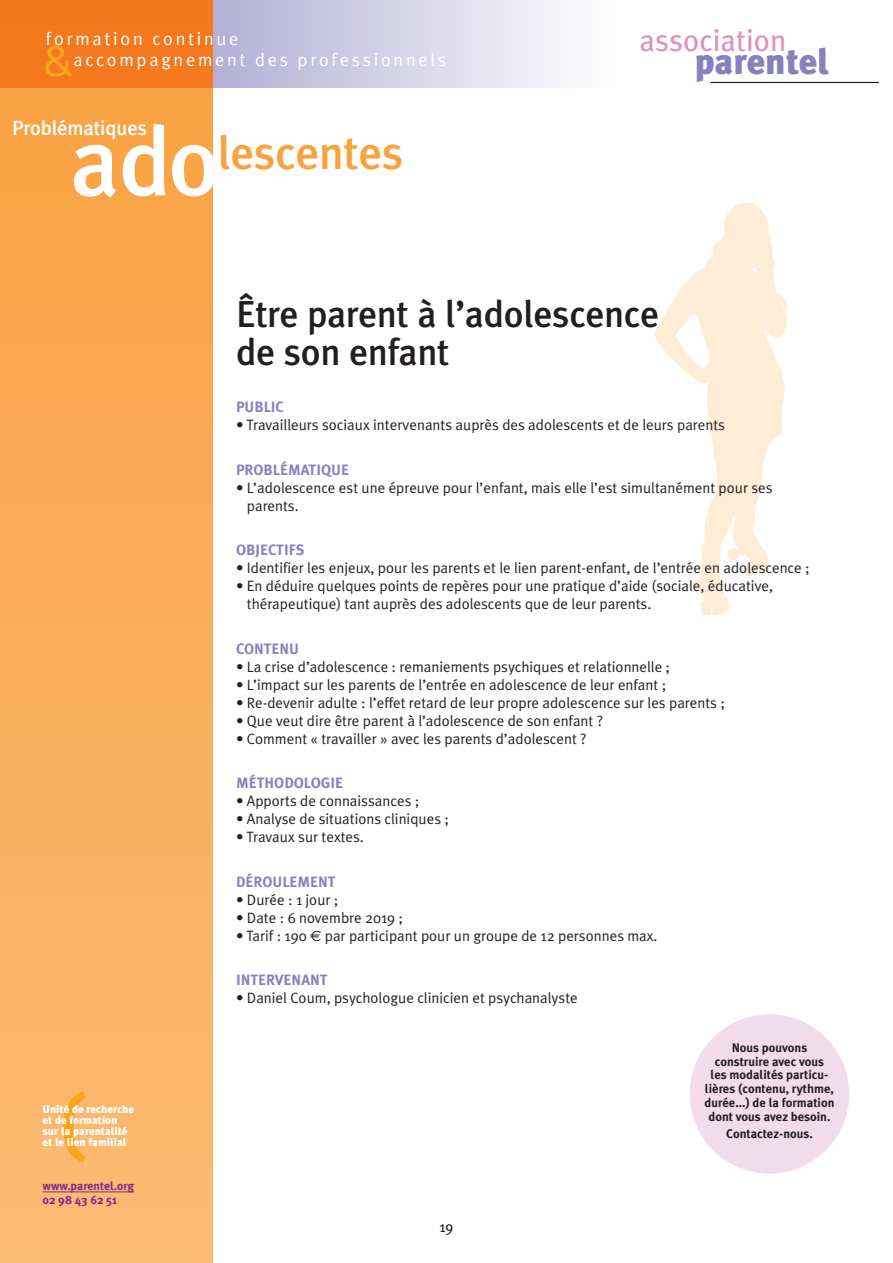
<style>
.page{position:relative;width:893px;height:1263px;background:#fff}
.page>*{position:absolute;margin:0;border:0;box-sizing:border-box;transform-origin:0 0}
.titreBase{font:500 97.35px "Meta Plus";color:#fff}
.titreBase-2{font:500 46.95px "Meta Plus";letter-spacing:-.01em;color:#f9a23e}
.Txt{font:46.5px "Meta Plus Normal";color:#f9a51b}
.Titre{font:500 37.5px/37.5px "Meta Plus";letter-spacing:-.01em;color:#231f20}
.t1{font:900 36px "Meta Plus";color:#8781bd}
.t2{font:30.6px "Meta Plus";color:#dc94c0}
.titreBase-3{font:500 20.55px "Meta Plus";letter-spacing:-.01em;color:#fff}
.Txt-2{font:18.3px/20.2px "Meta Plus Normal";letter-spacing:.15em;color:#fff}
.Txt-3{font:15px/18px "Meta Plus Normal";color:#231f20}
.Sous-titre{font:700 15px "Meta Plus";color:#8781bd}
.t3{font:15px "Meta Plus";color:#231f20}
.t4{font:700 12.6px/13.8px "Meta Plus";color:#231f20;text-align:center}
.t5{font:700 12px/13.5px "Meta Plus";color:#802990}
.Normal_e{font:900 10.95px/10.9px "Meta Plus";color:#fff}
.s1{font-family:"Euro Sans"}
</style>
<div class="page">
<svg style="left:213px;top:0;width:351px;height:88px;background:#d3d1e6"></svg>
<div style="left:0;top:0;width:213px;height:1263px;background:linear-gradient(to bottom,#f8a040,#fcba74)"></div>
<div style="left:0;top:0;width:213px;height:88px;background:#f4781e"></div>
<svg style="left:655px;top:202px;width:132px;height:414px"></svg>
<hr style="left:43px;top:1191px;width:91px;height:1px;background:#802990">
<hr style="left:711px;top:82px;width:168px;height:1px;background:#231f20">
<svg style="left:64px;top:1091px;width:21px;height:71px"></svg>
<div style="left:690px;top:1014px;width:159px;height:160px;background:#f2dcea;border-radius:50%"></div>
<p class="Txt-2" style="left:73px;top:29px;width:374px;text-indent:-27px">formation continue<br>accompagnement des professionnels</p>
<p class="Txt" style="left:43px;top:33px;width:33px">&amp;</p>
<p class="titreBase-3" style="left:12px;top:116px;width:136px">Problématiques</p>
<p class="titreBase" style="left:70px;top:105px;width:152px">ado</p>
<p class="titreBase-2" style="left:218px;top:126px;width:187px">lescentes</p>
<p class="t2" style="left:640px;top:22px;width:148px">association</p>
<p class="t1" style="left:695px;top:40px;width:136px">parentel</p>
<p class="Normal_e" style="left:43px;top:1104px;width:93px">Unité de recherche et de formation sur la parentalité et le lien familial</p>
<p class="t5" style="left:43px;top:1179px;width:93px">www.parentel.org<br>02 98 43 62 51</p>
<p class="Titre" style="left:236px;top:295px;width:425px">Être parent à l’adolescence de son enfant</p>
<p class="Sous-titre" style="left:236px;top:398px;width:49px">PUBLIC</p>
<p class="Txt-3" style="left:236px;top:416px;width:490px">• Travailleurs sociaux intervenants auprès des adolescents et de leurs parents</p>
<p class="Sous-titre" style="left:236px;top:461px;width:115px">PROBLÉMATIQUE</p>
<p class="Txt-3" style="left:247px;top:478px;width:527px;text-indent:-11px">• L’adolescence est une épreuve pour l’enfant, mais elle l’est simultanément pour ses parents.</p>
<p class="Sous-titre" style="left:236px;top:541px;width:70px">OBJECTIFS</p>
<p class="Txt-3" style="left:236px;top:559px;width:575px">• Identifier les enjeux, pour les parents et le lien parent-enfant, de l’entrée en adolescence ;</p>
<p class="Txt-3" style="left:247px;top:577px;width:528px;text-indent:-11px">• En déduire quelques points de repères pour une pratique d’aide (sociale, éducative, thérapeutique) tant auprès des adolescents que de leur parents.</p>
<p class="Sous-titre" style="left:236px;top:640px;width:65px">CONTENU</p>
<p class="Txt-3" style="left:236px;top:657px;width:436px">• La crise d’adolescence : remaniements psychiques et relationnelle ;</p>
<p class="Txt-3" style="left:236px;top:675px;width:432px">• L’impact sur les parents de l’entrée en adolescence de leur enfant ;</p>
<p class="Txt-3" style="left:236px;top:693px;width:490px">• Re-devenir adulte : l’effet retard de leur propre adolescence sur les parents ;</p>
<p class="Txt-3" style="left:236px;top:711px;width:369px">• Que veut dire être parent à l’adolescence de son enfant ?</p>
<p class="Txt-3" style="left:236px;top:729px;width:352px">• Comment « travailler » avec les parents d’adolescent ?</p>
<p class="Sous-titre" style="left:236px;top:774px;width:109px">MÉTHODOLOGIE</p>
<p class="Txt-3" style="left:236px;top:792px;width:185px">• Apports de connaissances ;</p>
<p class="Txt-3" style="left:236px;top:810px;width:215px">• Analyse de situations cliniques ;</p>
<p class="Txt-3" style="left:236px;top:828px;width:129px">• Travaux sur textes.</p>
<p class="Sous-titre" style="left:236px;top:873px;width:101px">DÉROULEMENT</p>
<p class="Txt-3" style="left:236px;top:890px;width:104px">• Durée : 1 jour ;</p>
<p class="Txt-3" style="left:236px;top:908px;width:169px">• Date : 6 novembre 2019 ;</p>
<p class="Txt-3" style="left:236px;top:926px;width:423px">• Tarif : 190 <span class="s1">€</span> par participant pour un groupe de 12 personnes max.</p>
<p class="Sous-titre" style="left:236px;top:971px;width:93px">INTERVENANT</p>
<p class="Txt-3" style="left:236px;top:989px;width:343px">• Daniel Coum, psychologue clinicien et psychanalyste</p>
<p class="t3" style="left:439px;top:1218px;width:16px">19</p>
<p class="t4" style="left:704px;top:1040px;width:132px">Nous pouvons construire avec vous<br>les modalités particu&shy;lières (contenu, rythme, durée...) de la formation dont vous avez besoin.</p>
<p class="t4" style="left:726px;top:1127px;width:88px">Contactez-nous.</p>
</div>
